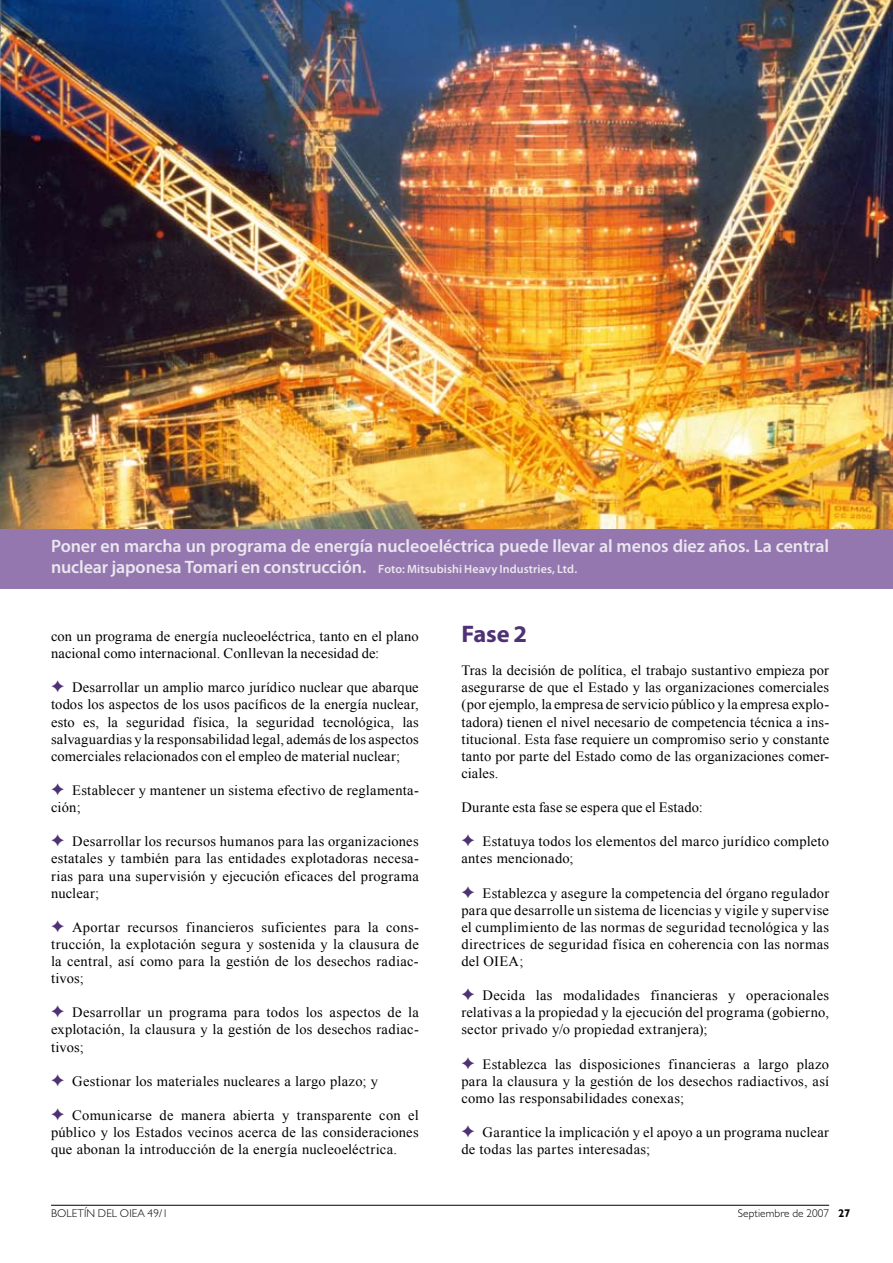
<style>
.page{position:relative;width:893px;height:1263px;background:#fff}
.page>*{position:absolute;margin:0;border:0;box-sizing:border-box;transform-origin:0 0}
.t1{font:700 24px "Myriad Pro";color:#4e3274}
.t2{font:600 18px/21.6px "Myriad Pro";letter-spacing:-.005em;color:#ebe7ef}
.t3{font:14.25px/17.1px "Times New Roman";letter-spacing:.015em;color:#000;text-align:justify}
.t4{font:300 11.25px "Gill Sans";letter-spacing:.01em;color:#000}
.s1{font-size:12px}
.s2{color:#4e3274}
.s3{font-weight:700}
</style>
<div class="page">
<hr style="left:51px;top:1205px;width:778px;height:1px;background:#000">
<div style="left:0;top:523px;width:893px;height:66px;background:#9477af"></div>
<img style="left:0;top:0;width:893px;height:529px">
<p class="t2" style="left:51px;top:534px;width:779px">Poner en marcha un programa de energía nucleoeléctrica puede llevar al menos diez años. La central nuclear japonesa Tomari en construcción. <span class="s1">Foto: Mitsubishi Heavy Industries, Ltd.</span></p>
<p class="t3" style="left:51px;top:627px;width:369px">con un programa de energía nucleoeléctrica, tanto en el plano nacional como internacional. Conllevan la necesidad de:</p>
<p class="t3" style="left:51px;top:679px;width:369px"><span class="s2">✦</span> Desarrollar un amplio marco jurídico nuclear que abarque todos los aspectos de los usos pacíficos de la energía nuclear, esto es, la seguridad física, la seguridad tecnológica, las salvaguardias y la responsabilidad legal, además de los aspectos comerciales relacionados con el empleo de material nuclear;</p>
<p class="t3" style="left:51px;top:781px;width:369px"><span class="s2">✦</span> Establecer y mantener un sistema efectivo de reglamenta&shy;ción;</p>
<p class="t3" style="left:51px;top:833px;width:369px"><span class="s2">✦</span> Desarrollar los recursos humanos para las organizaciones estatales y también para las entidades explotadoras necesa&shy;rias para una supervisión y ejecución eficaces del programa nuclear;</p>
<p class="t3" style="left:51px;top:918px;width:369px"><span class="s2">✦</span> Aportar recursos financieros suficientes para la cons&shy;trucción, la explotación segura y sostenida y la clausura de la central, así como para la gestión de los desechos radiac&shy;tivos;</p>
<p class="t3" style="left:51px;top:1004px;width:369px"><span class="s2">✦</span> Desarrollar un programa para todos los aspectos de la explotación, la clausura y la gestión de los desechos radiac&shy;tivos;</p>
<p class="t3" style="left:51px;top:1072px;width:328px"><span class="s2">✦</span> Gestionar los materiales nucleares a largo plazo; y</p>
<p class="t3" style="left:51px;top:1106px;width:369px"><span class="s2">✦</span> Comunicarse de manera abierta y transparente con el público y los Estados vecinos acerca de las consideraciones que abonan la introducción de la energía nucleoeléctrica.</p>
<h1 class="t1" style="left:461px;top:620px;width:67px">Fase 2</h1>
<p class="t3" style="left:461px;top:662px;width:369px">Tras la decisión de política, el trabajo sustantivo empieza por asegurarse de que el Estado y las organizaciones comerciales (por ejemplo, la empresa de servicio público y la empresa explo&shy;tadora) tienen el nivel necesario de competencia técnica a ins&shy;titucional. Esta fase requiere un compromiso serio y constante tanto por parte del Estado como de las organizaciones comer&shy;ciales.</p>
<p class="t3" style="left:461px;top:798px;width:243px">Durante esta fase se espera que el Estado:</p>
<p class="t3" style="left:461px;top:833px;width:369px"><span class="s2">✦</span> Estatuya todos los elementos del marco jurídico completo antes mencionado;</p>
<p class="t3" style="left:461px;top:884px;width:369px"><span class="s2">✦</span> Establezca y asegure la competencia del órgano regulador para que desarrolle un sistema de licencias y vigile y supervise el cumplimiento de las normas de seguridad tecnológica y las directrices de seguridad física en coherencia con las normas del OIEA;</p>
<p class="t3" style="left:461px;top:987px;width:369px"><span class="s2">✦</span> Decida las modalidades financieras y operacionales relativas a la propiedad y la ejecución del programa (gobierno, sector privado y/o propiedad extranjera);</p>
<p class="t3" style="left:461px;top:1055px;width:369px"><span class="s2">✦</span> Establezca las disposiciones financieras a largo plazo para la clausura y la gestión de los desechos radiactivos, así como las responsabilidades conexas;</p>
<p class="t3" style="left:461px;top:1123px;width:369px"><span class="s2">✦</span> Garantice la implicación y el apoyo a un programa nuclear de todas las partes interesadas;</p>
<p class="t4" style="left:51px;top:1207px;width:118px">BOLETÍN DEL OIEA 49/1</p>
<p class="t4" style="left:738px;top:1207px;width:114px">Septiembre de 2007 <span class="s3">27</span></p>
</div>
